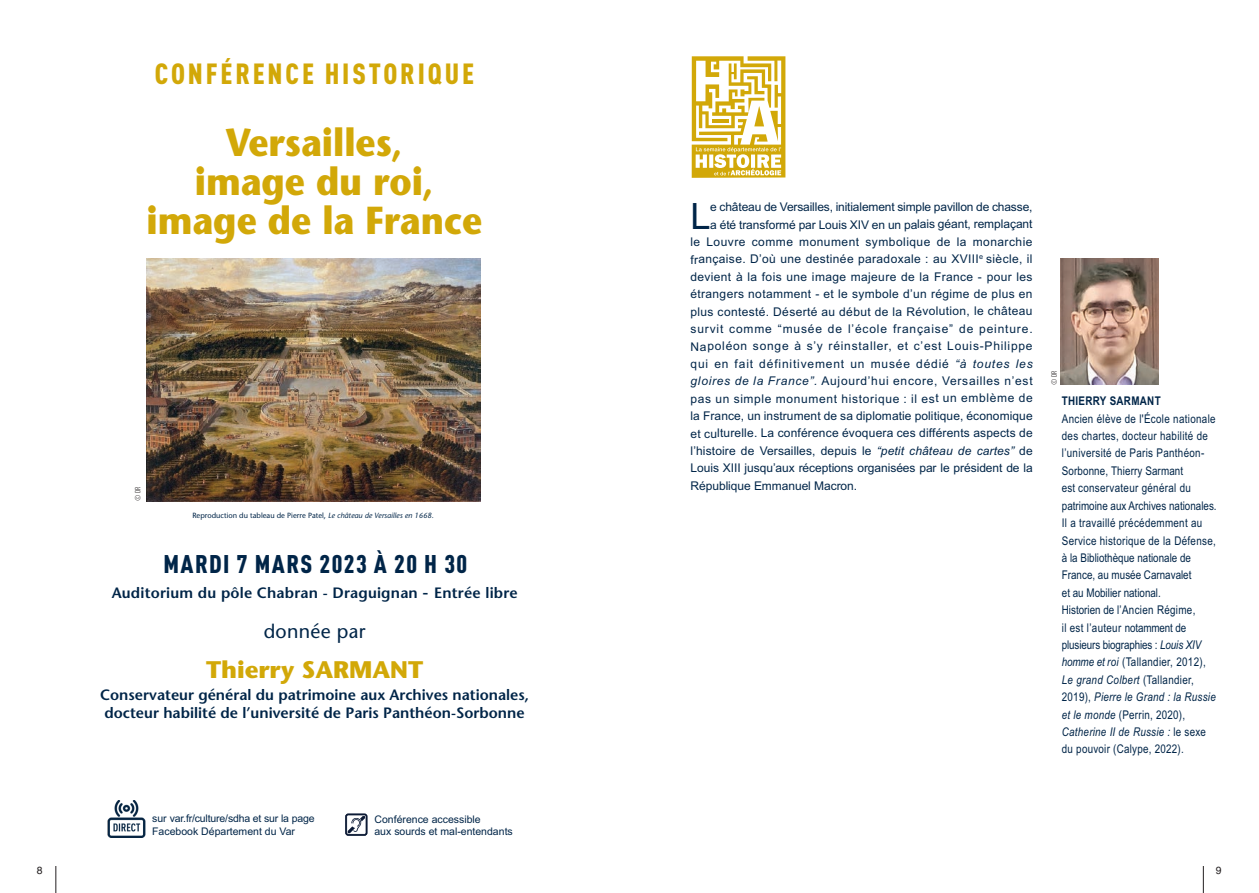
<style>
.page{position:relative;width:1259px;height:893px;background:#fff}
.page>*{position:absolute;margin:0;border:0;box-sizing:border-box;transform-origin:0 0}
.t1{font:700 39px "Stone Sans";color:#d2a808;scale:.9 1}
.t2{font:36.3px "Arial";color:#002548}
.t3{font:900 28.8px "DIN Cond";letter-spacing:.1em;color:#d2a808}
.t4{font:900 25.2px "DIN Cond";letter-spacing:.055em;color:#002548}
.t5{font:700 24px "Stone Sans";color:#d2a808}
.t6{font:19.5px "Stone Sans";letter-spacing:.015em;color:#002548}
.t7{font:600 15px "Stone Sans";color:#002548}
.t8{font:12px/17.4px "Arial Narrow";letter-spacing:.02em;color:#002548}
.t9{font:12px "Arial";letter-spacing:.03em;color:#002548}
.t10{font:12px "Arial";letter-spacing:-.005em;color:#002548}
.t11{font:12px/17.4px "Arial Narrow";color:#002548}
.t12{font:12px "Arial";letter-spacing:.07em;color:#002548}
.t13{font:12px "Arial";letter-spacing:-.015em;color:#002548}
.t14{font:12px "Arial";letter-spacing:.005em;color:#002548}
.t15{font:12px "Arial";letter-spacing:.01em;color:#002548}
.t16{font:12px "Arial";letter-spacing:.06em;color:#002548}
.t17{font:12px "Arial";letter-spacing:.065em;color:#002548}
.t18{font:12px "Arial";letter-spacing:.055em;color:#002548}
.t19{font:12px "Arial Narrow";letter-spacing:-.01em;color:#002548}
.t20{font:700 12px "Arial Narrow";letter-spacing:.025em;color:#002548}
.t21{font:10.5px "Arial";color:#002548}
.t22{font:10.5px "Helvetica";color:#231f20}
.t23{font:7.5px "Stone Sans";color:#002548}
.t24{font:7.5px "DIN Cond";color:#231f20}
.s1{font-style:italic}
.s2{font-size:18px}
</style>
<div class="page">
<svg style="left:1203px;top:866px;width:1px;height:27px"></svg>
<svg style="left:56px;top:866px;width:1px;height:27px"></svg>
<img style="left:1060px;top:258px;width:98px;height:127px">
<img style="left:146px;top:259px;width:334px;height:242px">
<svg style="left:692px;top:56px;width:93px;height:122px"></svg>
<img style="left:108px;top:801px;width:37px;height:37px">
<div style="left:345px;top:814px;width:22px;height:22px;border:1px solid #0c1a35;border-radius:2px"></div>
<svg style="left:346px;top:814px;width:21px;height:21px"></svg>
<p class="t3" style="left:155px;top:63px;width:321px">CONFÉRENCE HISTORIQUE</p>
<p class="t1" style="left:226px;top:127px;width:198px">Versailles,</p>
<p class="t1" style="left:195px;top:166px;width:267px">image du roi,</p>
<p class="t1" style="left:146px;top:205px;width:374px">image de la France</p>
<p class="t24" style="left:135px;top:501px;width:16px;rotate:-90deg">© DR</p>
<p class="t23" style="left:192px;top:513px;width:243px">Reproduction du tableau de Pierre Patel, <span class="s1">Le château de Versailles en 1668.</span></p>
<p class="t4" style="left:163px;top:555px;width:305px">MARDI 7 MARS 2023 À 20 H 30</p>
<p class="t7" style="left:112px;top:587px;width:408px">Auditorium du pôle Chabran - Draguignan <span class="s2">-</span> Entrée libre</p>
<p class="t6" style="left:264px;top:624px;width:103px">donnée par</p>
<p class="t5" style="left:206px;top:660px;width:219px">Thierry SARMANT</p>
<p class="t7" style="left:100px;top:689px;width:430px">Conservateur général du patrimoine aux Archives nationales,</p>
<p class="t7" style="left:105px;top:707px;width:422px">docteur habilité de l’université de Paris Panthéon-Sorbonne</p>
<p class="t21" style="left:152px;top:815px;width:164px">sur var.fr/culture/sdha et sur la page</p>
<p class="t21" style="left:152px;top:828px;width:144px">Facebook Département du Var</p>
<p class="t21" style="left:374px;top:815px;width:108px">Conférence accessible</p>
<p class="t21" style="left:374px;top:828px;width:140px">aux sourds et mal-entendants</p>
<p class="t2" style="left:690px;top:203px;width:22px">L</p>
<p class="t13" style="left:710px;top:203px;width:324px">e château de Versailles, initialement simple pavillon de chasse,</p>
<p class="t10" style="left:710px;top:220px;width:324px">a été transformé par Louis XIV en un palais géant, remplaçant</p>
<p class="t9" style="left:690px;top:237px;width:344px">le Louvre comme monument symbolique de la monarchie</p>
<p class="t9" style="left:690px;top:255px;width:344px">française. D’où une destinée paradoxale : au XVIII<sup>e</sup> siècle, il</p>
<p class="t9" style="left:690px;top:272px;width:344px">devient à la fois une image majeure de la France - pour les</p>
<p class="t9" style="left:690px;top:290px;width:344px">étrangers notamment - et le symbole d’un régime de plus en</p>
<p class="t9" style="left:690px;top:307px;width:344px">plus contesté. Déserté au début de la Révolution, le château</p>
<p class="t12" style="left:690px;top:324px;width:344px">survit comme “musée de l’école française” de peinture.</p>
<p class="t17" style="left:690px;top:342px;width:344px">Napoléon songe à s’y réinstaller, et c’est Louis-Philippe</p>
<p class="t12" style="left:690px;top:359px;width:344px">qui en fait définitivement un musée dédié <span class="s1">“à toutes les</span></p>
<p class="t16" style="left:690px;top:376px;width:344px"><span class="s1">gloires de la France”.</span> Aujourd’hui encore, Versailles n’est</p>
<p class="t18" style="left:690px;top:394px;width:344px">pas un simple monument historique : il est un emblème de</p>
<p class="t14" style="left:690px;top:411px;width:344px">la France, un instrument de sa diplomatie politique, économique</p>
<p class="t9" style="left:690px;top:429px;width:344px">et culturelle. La conférence évoquera ces différents aspects de</p>
<p class="t15" style="left:690px;top:446px;width:344px">l’histoire de Versailles, depuis le <span class="s1">“petit château de cartes”</span> de</p>
<p class="t10" style="left:690px;top:464px;width:344px">Louis XIII jusqu’aux réceptions organisées par le président de la</p>
<p class="t10" style="left:690px;top:481px;width:168px">République Emmanuel Macron.</p>
<p class="t24" style="left:1051px;top:385px;width:16px;rotate:-90deg">© DR</p>
<p class="t20" style="left:1062px;top:394px;width:100px">THIERRY SARMANT</p>
<p class="t8" style="left:1062px;top:411px;width:155px">Ancien élève de l'École nationale des chartes, docteur habilité de l’université de Paris Panthéon-<br>Sorbonne, Thierry Sarmant</p>
<p class="t8" style="left:1062px;top:481px;width:131px">est conservateur général du</p>
<p class="t11" style="left:1062px;top:498px;width:156px">patrimoine aux Archives nationales.</p>
<p class="t8" style="left:1062px;top:515px;width:155px">Il a travaillé précédemment au<br>Service historique de la Défense,</p>
<p class="t11" style="left:1062px;top:550px;width:131px">à la Bibliothèque nationale de<br>France, au musée Carnavalet</p>
<p class="t11" style="left:1062px;top:585px;width:100px">et au Mobilier national.</p>
<p class="t8" style="left:1062px;top:602px;width:135px">Historien de l’Ancien Régime,</p>
<p class="t19" style="left:1062px;top:623px;width:126px">il est l’auteur notamment de</p>
<p class="t8" style="left:1062px;top:637px;width:155px">plusieurs biographies : <span class="s1">Louis XIV homme et roi</span> (Tallandier, 2012),<br><span class="s1">Le grand Colbert</span> (Tallandier,<br>2019), <span class="s1">Pierre le Grand : la Russie et le monde</span> (Perrin, 2020),</p>
<p class="t8" style="left:1062px;top:724px;width:146px"><span class="s1">Catherine II de Russie :</span> le sexe du pouvoir (Calype, 2022).</p>
<p class="t22" style="left:37px;top:866px;width:7px">8</p>
<p class="t22" style="left:1216px;top:866px;width:7px">9</p>
</div>
